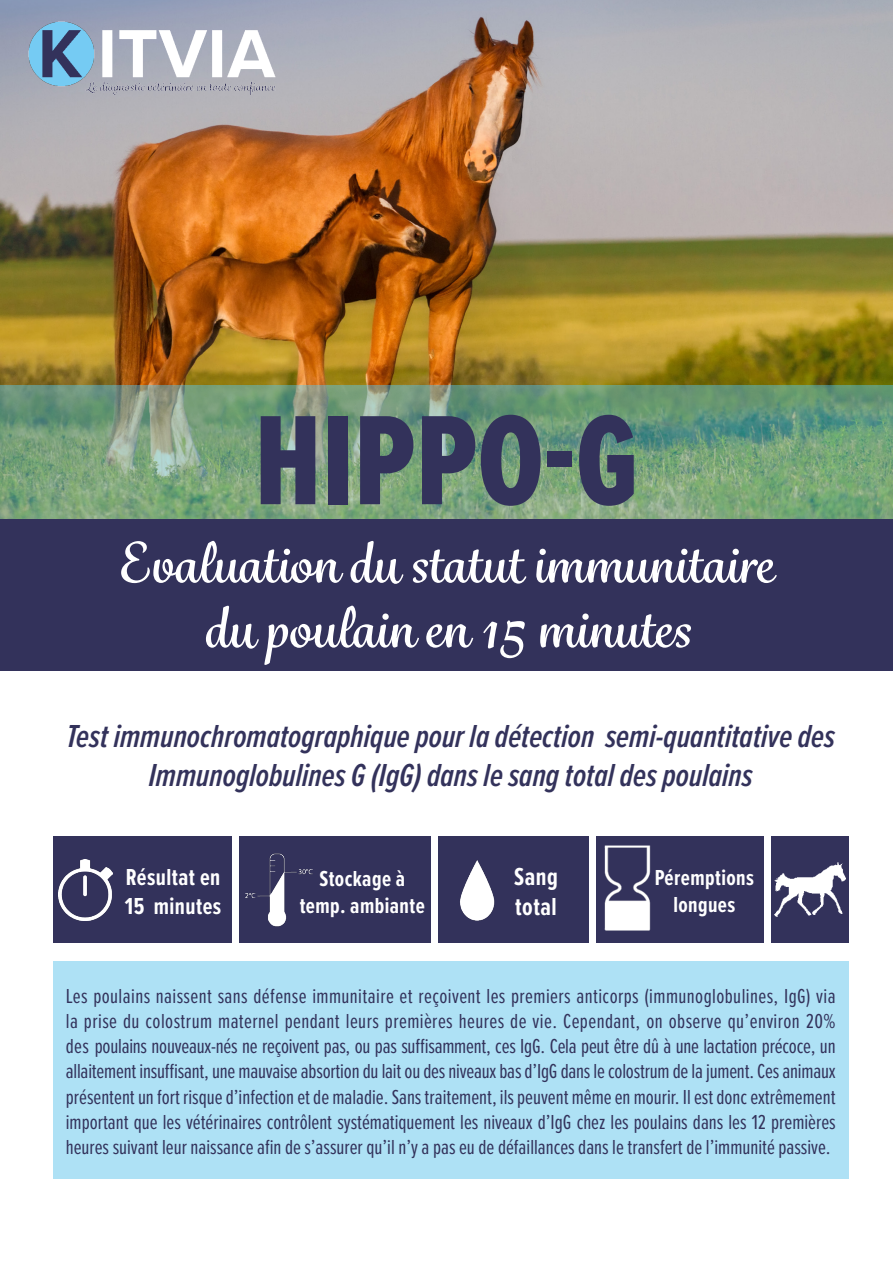
<style>
.page{position:relative;width:893px;height:1263px;background:#fff}
.page>*{position:absolute;margin:0;border:0;box-sizing:border-box;transform-origin:0 0}
.t1{font:132px "Proxima Nova Ex Cn Extrabld";color:#33325b}
.t2{font:700 54px "Grafolita Script";color:#fff}
.t3{font:italic 600 33px/39.6px "Proxima Nova Ex Cn";color:#33325b;text-align:center}
.t4{font:700 25.5px "Proxima Nova Ex Cn";letter-spacing:.02em;color:#fff}
.t5{font:700 24px "Proxima Nova Ex Cn";letter-spacing:.02em;color:#fff}
.t6{font:700 22.5px "Proxima Nova Ex Cn";letter-spacing:.02em;color:#fff}
.t7{font:21px/25.2px "Proxima Nova Ex Cn";color:#33325b;text-align:justify}
</style>
<div class="page">
<img style="left:0;top:0;width:893px;height:385px">
<svg style="left:0;top:385px;width:893px;height:134px"></svg>
<div style="left:0;top:519px;width:893px;height:151px;background:#33325b"></div>
<img style="left:9px;top:8px;width:286px;height:107px">
<div style="left:239px;top:837px;width:191px;height:106px;background:#33325b"></div>
<img style="left:245px;top:853px;width:68px;height:74px">
<div style="left:53px;top:836px;width:179px;height:107px;background:#33325b"></div>
<img style="left:59px;top:859px;width:54px;height:62px">
<div style="left:438px;top:836px;width:151px;height:107px;background:#33325b"></div>
<img style="left:460px;top:860px;width:35px;height:61px">
<div style="left:596px;top:836px;width:168px;height:107px;background:#33325b"></div>
<img style="left:604px;top:845px;width:47px;height:86px">
<div style="left:771px;top:836px;width:77px;height:107px;background:#33325b"></div>
<img style="left:775px;top:862px;width:70px;height:55px">
<div style="left:53px;top:961px;width:795px;height:218px;background:#aee1f5"></div>
<p class="t1" style="left:254px;top:364px;width:385px">HIPPO-G</p>
<p class="t2" style="left:119px;top:526px;width:656px">Evaluation du statut immunitaire</p>
<p class="t2" style="left:204px;top:591px;width:488px">du poulain en 15 minutes</p>
<p class="t3" style="left:67px;top:715px;width:770px">Test immunochromatographique pour la détection semi-quantitative des<br>Immunoglobulines G (IgG) dans le sang total des poulains</p>
<p class="t5" style="left:126px;top:859px;width:96px">Résultat en</p>
<p class="t5" style="left:125px;top:888px;width:98px">15 minutes</p>
<p class="t6" style="left:320px;top:862px;width:87px">Stockage à</p>
<p class="t6" style="left:300px;top:889px;width:127px">temp. ambiante</p>
<p class="t4" style="left:514px;top:858px;width:45px">Sang</p>
<p class="t4" style="left:515px;top:888px;width:43px">total</p>
<p class="t6" style="left:655px;top:861px;width:101px">Péremptions</p>
<p class="t6" style="left:673px;top:888px;width:63px">longues</p>
<p class="t7" style="left:66px;top:982px;width:771px">Les poulains naissent sans défense immunitaire et reçoivent les premiers anticorps (immunoglobulines, IgG) via la prise du colostrum maternel pendant leurs premières heures de vie. Cependant, on observe qu’environ 20% des poulains nouveaux-nés ne reçoivent pas, ou pas suffisamment, ces IgG. Cela peut être dû à une lactation précoce, un allaitement insuffisant, une mauvaise absortion du lait ou des niveaux bas d’IgG dans le colostrum de la jument. Ces animaux présentent un fort risque d’infection et de maladie. Sans traitement, ils peuvent même en mourir. Il est donc extrêmement important que les vétérinaires contrôlent systématiquement les niveaux d’IgG chez les poulains dans les 12 premières heures suivant leur naissance afin de s’assurer qu’il n’y a pas eu de défaillances dans le transfert de l’immunité passive.</p>
</div>
